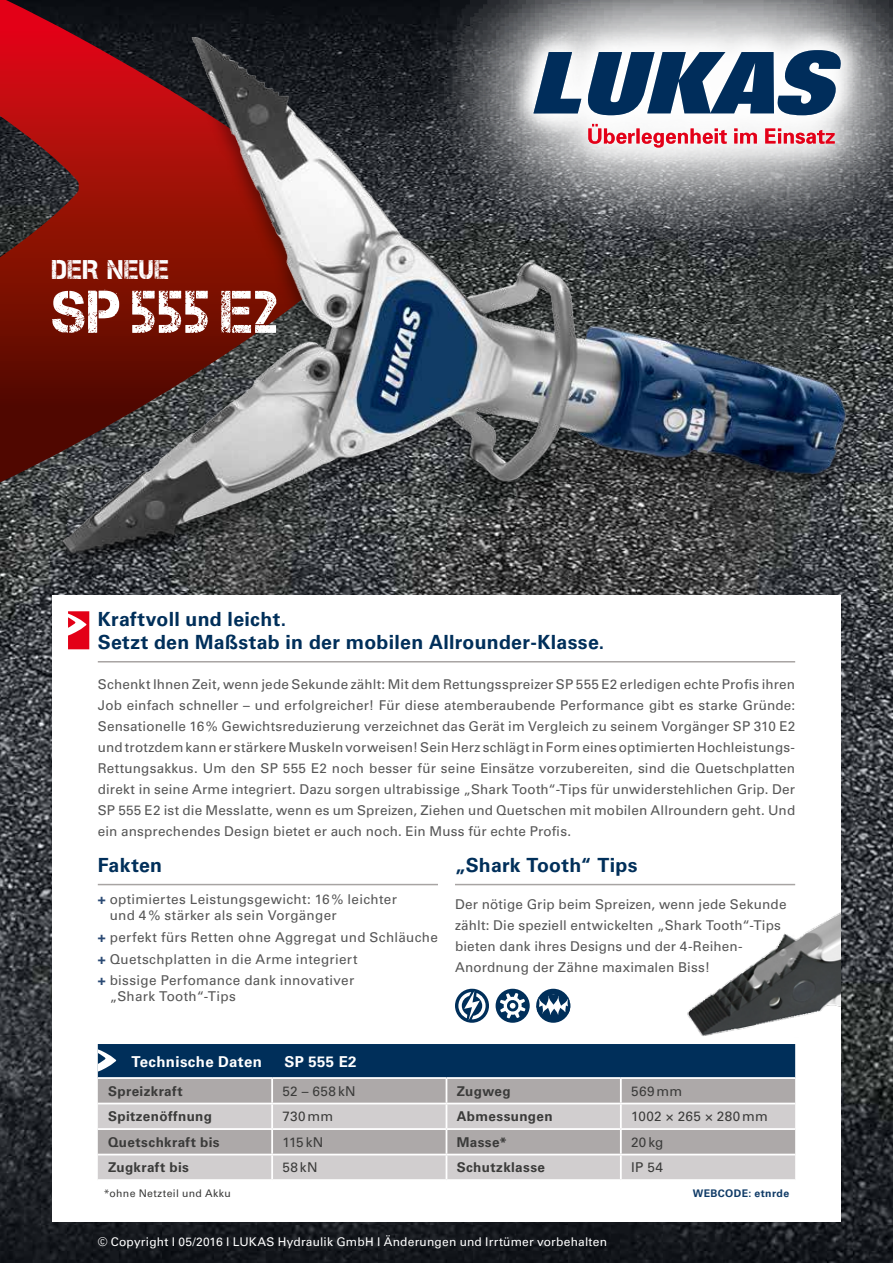
<style>
.page{position:relative;width:893px;height:1263px;background:#fff}
.page>*{position:absolute;margin:0;border:0;box-sizing:border-box;transform-origin:0 0}
.t1{font:60px "Captureit";letter-spacing:.04em;color:#fff;scale:.95 1}
.t2{font:27px "Captureit";letter-spacing:.04em;color:#fff;scale:.95 1}
.t3{font:700 19.5px/23.4px "Univers LT";letter-spacing:.015em;color:#002f5a}
.t4{font:700 15px "Univers LT";letter-spacing:.025em;color:#fff}
.t5{font:13.5px/21px "Univers LT";letter-spacing:.015em;color:#565656}
.t6{font:700 13.5px "Univers LT";letter-spacing:.03em;color:#3b3b3a}
.t7{font:13.5px "Univers LT";letter-spacing:.03em;color:#3b3b3a}
.t8{font:12px "Univers LT";letter-spacing:.015em;color:#fff}
.t9{font:10.5px "Univers LT";letter-spacing:.035em;color:#3b3b3a}
.t10{font:700 10.5px "Univers LT";letter-spacing:.035em;color:#103b67}
.s1{font-weight:700;color:#2b4a74}
</style>
<div class="page">
<img style="left:0;top:0;width:893px;height:1263px">
<div style="left:52px;top:595px;width:789px;height:627px;background:#fff"></div>
<svg style="left:0;top:0;width:365px;height:482px;background:#521213"></svg>
<svg style="left:428px;top:0;width:465px;height:256px;background:#6d6e72"></svg>
<svg style="left:511px;top:26px;width:354px;height:11px;background:#bbbcbe"></svg>
<div style="left:49px;top:37px;width:810px;height:543px;background:#000;opacity:.4"></div>
<img style="left:52px;top:37px;width:824px;height:516px">
<svg style="left:98px;top:1044px;width:697px;height:135px;background:#949da8"></svg>
<svg style="left:455px;top:989px;width:34px;height:34px"></svg>
<svg style="left:496px;top:989px;width:34px;height:34px"></svg>
<div style="left:536px;top:989px;width:34px;height:34px;background:#002f5a;border-radius:50%"></div>
<svg style="left:536px;top:994px;width:34px;height:23px"></svg>
<img style="left:687px;top:912px;width:154px;height:124px">
<hr style="left:455px;top:884px;width:340px;height:1px;background:#a8a4a3">
<svg style="left:68px;top:611px;width:21px;height:38px"></svg>
<hr style="left:98px;top:661px;width:697px;height:1px;background:#a8a4a3">
<hr style="left:98px;top:884px;width:340px;height:1px;background:#a8a4a3">
<h2 class="t2" style="left:52px;top:254px;width:125px">DER NEUE</h2>
<h1 class="t1" style="left:52px;top:278px;width:239px">SP 555 E2</h1>
<h3 class="t3" style="left:98px;top:607px;width:508px">Kraftvoll und leicht.<br>Setzt den Maßstab in der mobilen Allrounder-Klasse.</h3>
<p class="t5" style="left:98px;top:674px;width:699px;text-align:justify">Schenkt Ihnen Zeit, wenn jede Sekunde zählt: Mit dem Rettungsspreizer SP 555 E2 erledigen echte Profis ihren Job einfach schneller – und erfolgreicher! Für diese atemberaubende Performance gibt es starke Gründe:<br>Sensationelle 16% Gewichtsreduzierung verzeichnet das Gerät im Vergleich zu seinem Vorgänger SP 310 E2 und trotzdem kann er stärkere Muskeln vorweisen! Sein Herz schlägt in Form eines optimierten Hochleistungs-Rettungsakkus. Um den SP 555 E2 noch besser für seine Einsätze vorzubereiten, sind die Quetschplatten direkt in seine Arme integriert. Dazu sorgen ultrabissige „Shark Tooth“-Tips für unwiderstehlichen Grip. Der SP 555 E2 ist die Messlatte, wenn es um Spreizen, Ziehen und Quetschen mit mobilen Allroundern geht. Und ein ansprechendes Design bietet er auch noch. Ein Muss für echte Profis.</p>
<h3 class="t3" style="left:98px;top:854px;width:66px">Fakten</h3>
<p class="t5" style="left:110px;top:891px;width:289px;line-height:16.2px;text-indent:-12px"><span class="s1">+</span> optimiertes Leistungsgewicht: 16% leichter und 4% stärker als sein Vorgänger</p>
<p class="t5" style="left:98px;top:926px;width:342px;line-height:21.5px"><span class="s1">+</span> perfekt fürs Retten ohne Aggregat und Schläuche <span class="s1">+</span> Quetschplatten in die Arme integriert<br><span class="s1">+</span> bissige Perfomance dank innovativer</p>
<p class="t5" style="left:110px;top:986px;width:128px">„Shark Tooth“-Tips</p>
<h3 class="t3" style="left:455px;top:854px;width:184px">„Shark Tooth“ Tips</h3>
<p class="t5" style="left:455px;top:894px;width:333px">Der nötige Grip beim Spreizen, wenn jede Sekunde zählt: Die speziell entwickelten „Shark Tooth“-Tips bieten dank ihres Designs und der 4-Reihen-Anordnung der Zähne maximalen Biss!</p>
<p class="t4" style="left:131px;top:1052px;width:132px">Technische Daten</p>
<p class="t4" style="left:285px;top:1052px;width:74px">SP 555 E2</p>
<p class="t6" style="left:108px;top:1083px;width:76px">Spreizkraft</p>
<p class="t7" style="left:282px;top:1083px;width:75px">52 – 658kN</p>
<p class="t6" style="left:457px;top:1083px;width:56px">Zugweg</p>
<p class="t7" style="left:631px;top:1083px;width:53px">569mm</p>
<p class="t6" style="left:108px;top:1109px;width:106px">Spitzenöffnung</p>
<p class="t7" style="left:282px;top:1108px;width:52px">730mm</p>
<p class="t6" style="left:457px;top:1109px;width:97px">Abmessungen</p>
<p class="t7" style="left:631px;top:1108px;width:138px">1002 × 265 × 280mm</p>
<p class="t6" style="left:108px;top:1134px;width:113px">Quetschkraft bis</p>
<p class="t7" style="left:282px;top:1134px;width:43px">115 kN</p>
<p class="t6" style="left:457px;top:1134px;width:52px">Masse*</p>
<p class="t7" style="left:631px;top:1134px;width:34px">20 kg</p>
<p class="t6" style="left:108px;top:1160px;width:83px">Zugkraft bis</p>
<p class="t7" style="left:282px;top:1159px;width:37px">58kN</p>
<p class="t6" style="left:457px;top:1160px;width:90px">Schutzklasse</p>
<p class="t7" style="left:631px;top:1159px;width:33px">IP 54</p>
<p class="t9" style="left:104px;top:1187px;width:129px">*ohne Netzteil und Akku</p>
<p class="t10" style="left:693px;top:1187px;width:98px">WEBCODE: etnrde</p>
<p class="t8" style="left:98px;top:1234px;width:511px">© Copyright I 05/2016 I LUKAS Hydraulik GmbH I Änderungen und Irrtümer vorbehalten</p>
</div>
